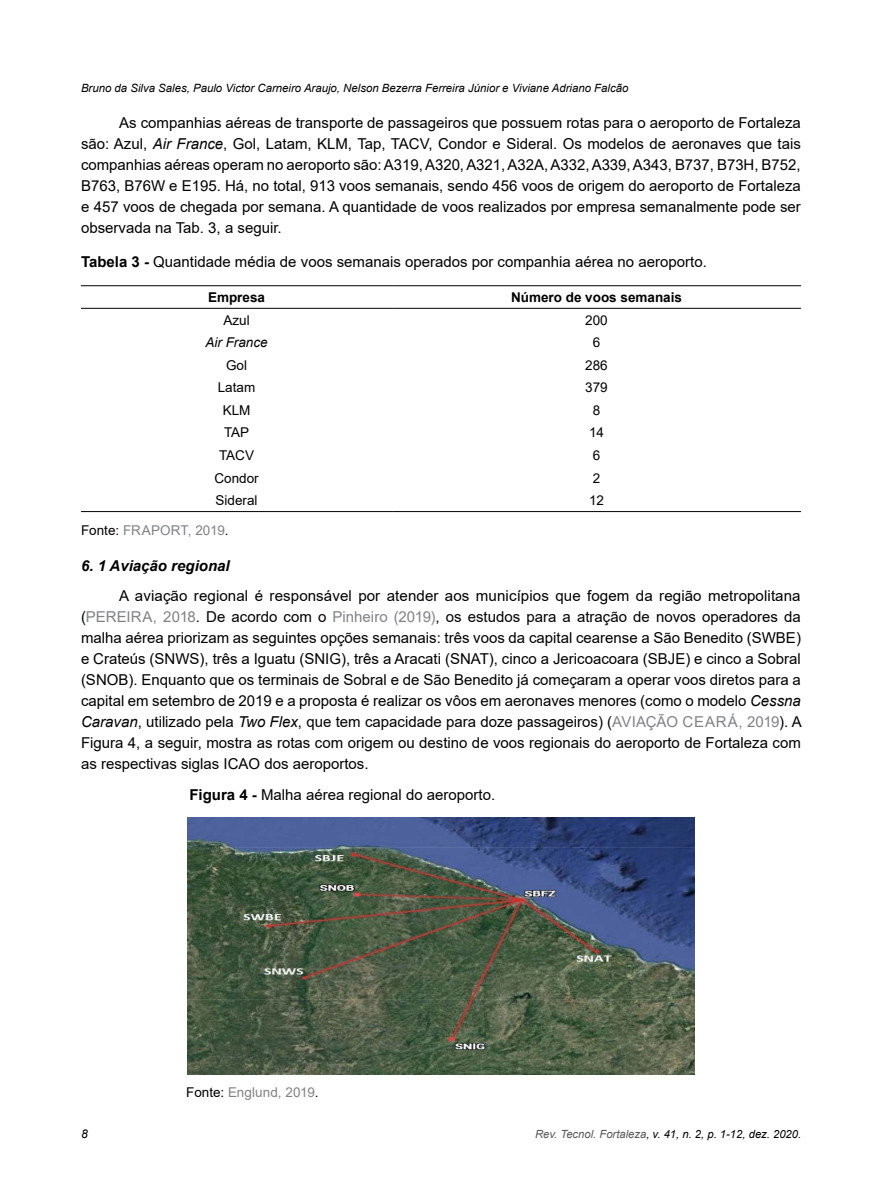
<style>
.page{position:relative;width:882px;height:1188px;background:#fff}
.page>*{position:absolute;margin:0;border:0;box-sizing:border-box;transform-origin:0 0}
.t1{font:15px/21px "Arial";color:#000;text-align:justify}
.t2{font:italic 700 15px "Arial";color:#000}
.t3{font:13.5px "Arial";color:#000}
.t4{font:13.5px "Arial";color:#808285}
.t5{font:700 13.5px "Arial";color:#000}
.t6{font:italic 13.5px "Arial";color:#000}
.t7{font:italic 12px "Arial";color:#000}
.t8{font:italic 11.4px "Arial";color:#000}
.t9{font:italic 11.25px "Arial";color:#000}
.s1{font-style:italic}
.s2{font-weight:700}
.s3{color:#000}
.s4{color:#808285}
.s5{color:#58595b}
</style>
<div class="page">
<hr style="left:81px;top:285px;width:311px;height:1px;background:#000">
<hr style="left:392px;top:285px;width:409px;height:1px;background:#000">
<hr style="left:81px;top:308px;width:311px;height:1px;background:#000">
<hr style="left:392px;top:308px;width:409px;height:1px;background:#000">
<hr style="left:81px;top:511px;width:311px;height:1px;background:#000">
<hr style="left:392px;top:511px;width:409px;height:1px;background:#000">
<img style="left:187px;top:817px;width:508px;height:258px">
<p class="t8" style="left:81px;top:81px;width:549px">Bruno da Silva Sales, Paulo Victor Carneiro Araujo, Nelson Bezerra Ferreira Júnior e Viviane Adriano Falcão</p>
<p class="t1" style="left:81px;top:112px;width:721px;text-indent:38px">As companhias aéreas de transporte de passageiros que possuem rotas para o aeroporto de Fortaleza são: Azul, <span class="s1">Air France</span>, Gol, Latam, KLM, Tap, TACV, Condor e Sideral. Os modelos de aeronaves que tais companhias aéreas operam no aeroporto são: A319, A320, A321, A32A, A332, A339, A343, B737, B73H, B752, B763, B76W e E195. Há, no total, 913 voos semanais, sendo 456 voos de origem do aeroporto de Fortaleza e 457 voos de chegada por semana. A quantidade de voos realizados por empresa semanalmente pode ser observada na Tab. 3, a seguir.</p>
<p class="t1" style="left:81px;top:251px;width:627px"><span class="s2">Tabela 3 -</span> Quantidade média de voos semanais operados por companhia aérea no aeroporto.</p>
<p class="t5" style="left:208px;top:288px;width:59px">Empresa</p>
<p class="t5" style="left:511px;top:288px;width:173px">Número de voos semanais</p>
<p class="t3" style="left:223px;top:310px;width:28px">Azul</p>
<p class="t3" style="left:585px;top:310px;width:24px">200</p>
<p class="t6" style="left:205px;top:334px;width:64px">Air France</p>
<p class="t3" style="left:593px;top:333px;width:9px">6</p>
<p class="t3" style="left:226px;top:356px;width:23px">Gol</p>
<p class="t3" style="left:585px;top:356px;width:24px">286</p>
<p class="t3" style="left:218px;top:378px;width:39px">Latam</p>
<p class="t3" style="left:585px;top:378px;width:24px">379</p>
<p class="t3" style="left:223px;top:401px;width:29px">KLM</p>
<p class="t3" style="left:593px;top:401px;width:9px">8</p>
<p class="t3" style="left:224px;top:423px;width:27px">TAP</p>
<p class="t3" style="left:589px;top:423px;width:17px">14</p>
<p class="t3" style="left:219px;top:446px;width:37px">TACV</p>
<p class="t3" style="left:593px;top:446px;width:9px">6</p>
<p class="t3" style="left:214px;top:469px;width:46px">Condor</p>
<p class="t3" style="left:593px;top:469px;width:9px">2</p>
<p class="t3" style="left:216px;top:491px;width:44px">Sideral</p>
<p class="t3" style="left:589px;top:491px;width:17px">12</p>
<p class="t4" style="left:81px;top:521px;width:149px"><span class="s3">Fonte:</span> FRAPORT, 2019<span class="s3">.</span></p>
<p class="t2" style="left:81px;top:556px;width:150px">6. 1 Aviação regional</p>
<p class="t1" style="left:81px;top:585px;width:722px;text-indent:38px">A aviação regional é responsável por atender aos municípios que fogem da região metropolitana (<span class="s4">PEREIRA, 2018</span>. De acordo com o <span class="s4">Pinheiro (2019)</span>, os estudos para a atração de novos operadores da malha aérea priorizam as seguintes opções semanais: três voos da capital cearense a São Benedito (SWBE) e Crateús (SNWS), três a Iguatu (SNIG), três a Aracati (SNAT), cinco a Jericoacoara (SBJE) e cinco a Sobral (SNOB). Enquanto que os terminais de Sobral e de São Benedito já começaram a operar voos diretos para a capital em setembro de 2019 e a proposta é realizar os vôos em aeronaves menores (como o modelo <span class="s1">Cessna Caravan</span>, utilizado pela <span class="s1">Two Flex</span>, que tem capacidade para doze passageiros) (<span class="s4">AVIAÇÃO CEARÁ, 2019</span>). A Figura 4, a seguir, mostra as rotas com origem ou destino de voos regionais do aeroporto de Fortaleza com as respectivas siglas ICAO dos aeroportos.</p>
<p class="t1" style="left:189px;top:784px;width:307px"><span class="s2">Figura 4 -</span> Malha aérea regional do aeroporto.</p>
<p class="t4" style="left:186px;top:1083px;width:134px"><span class="s3">Fonte:</span> Englund, 2019<span class="s3">.</span></p>
<p class="t7" style="left:81px;top:1126px;width:8px">8</p>
<p class="t9" style="left:535px;top:1127px;width:268px"><span class="s5">Rev. Tecnol. Fortaleza</span>, v. 41, n. 2, p. 1-12, dez. 2020.</p>
</div>
